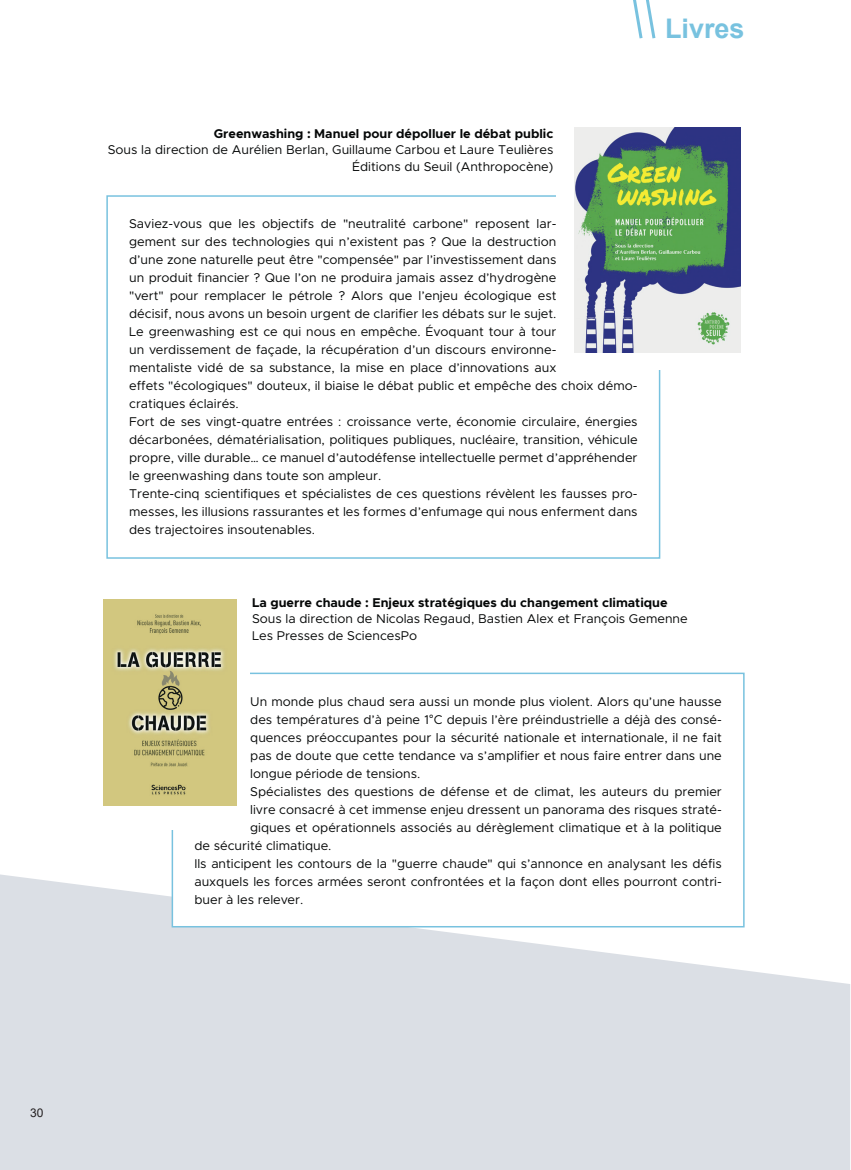
<style>
.page{position:relative;width:851px;height:1170px;background:#fff}
.page>*{position:absolute;margin:0;border:0;box-sizing:border-box;transform-origin:0 0}
.t1{font:700 27px "Arial";color:#78c2df}
.t2{font:12.75px/18px "Metropolis";color:#050707}
.t3{font:700 12.75px "Metropolis";color:#050707}
.t4{font:12px "Arial";color:#231f20}
.s1{font-family:"Arial"}
</style>
<div class="page">
<svg style="left:0;top:874px;width:850px;height:295px;fill:#dbdfe5"></svg>
<svg style="left:633px;top:0;width:23px;height:39px"></svg>
<div style="left:106px;top:195px;width:554px;height:363px;border:2px solid #78c2df"></div>
<div style="left:172px;top:673px;width:571px;height:253px;background:#fff"></div>
<div style="left:171px;top:672px;width:573px;height:255px;border:2px solid #78c2df"></div>
<div style="left:101px;top:600px;width:149px;height:229px;background:#fff"></div>
<img style="left:103px;top:600px;width:133px;height:205px">
<div style="left:556px;top:128px;width:190px;height:242px;background:#fff"></div>
<img style="left:574px;top:128px;width:166px;height:224px">
<h1 class="t1" style="left:665px;top:9px;width:81px">Livres</h1>
<p class="t3" style="left:214px;top:125px;width:341px">Greenwashing : Manuel pour dépolluer le débat public</p>
<p class="t2" style="left:108px;top:142px;width:447px;line-height:16.5px;text-align:right">Sous la direction de Aurélien Berlan, Guillaume Carbou et Laure Teulières<br>Éditions du Seuil (Anthropocène)</p>
<p class="t2" style="left:129px;top:215px;width:510px">Saviez-vous que les objectifs de "neutralité carbone" reposent lar-<br>gement sur des technologies qui n’existent pas ? Que la destruction<br>d’une zone naturelle peut être "compensée" par l’investissement dans<br>un produit financier ? Que l’on ne produira jamais assez d’hydrogène<br>"vert" pour remplacer le pétrole ? Alors que l’enjeu écologique est<br>décisif, nous avons un besoin urgent de clarifier les débats sur le sujet.<br>Le greenwashing est ce qui nous en empêche. Évoquant tour à tour<br>un verdissement de façade, la récupération d’un discours environne-<br>mentaliste vidé de sa substance, la mise en place d’innovations aux<br>effets "écologiques" douteux, il biaise le débat public et empêche des choix démo&shy;cratiques éclairés.<br>Fort de ses vingt-quatre entrées : croissance verte, économie circulaire, énergies décarbonées, dématérialisation, politiques publiques, nucléaire, transition, véhicule propre, ville durable… ce manuel d’autodéfense intellectuelle permet d’appréhender le greenwashing dans toute son ampleur.<br>Trente-cinq scientifiques et spécialistes de ces questions révèlent les fausses pro&shy;messes, les illusions rassurantes et les formes d’enfumage qui nous enferment dans des trajectoires insoutenables.</p>
<p class="t3" style="left:252px;top:594px;width:417px">La guerre chaude : Enjeux stratégiques du changement climatique</p>
<p class="t2" style="left:252px;top:610px;width:437px;line-height:16.5px">Sous la direction de Nicolas Regaud, Bastien Alex et François Gemenne<br>Les Presses de SciencesPo</p>
<p class="t2" style="left:250px;top:692px;width:473px">Un monde plus chaud sera aussi un monde plus violent. Alors qu’une hausse</p>
<p class="t2" style="left:250px;top:710px;width:473px">des températures d’à peine 1<span class="s1">°</span>C depuis l’ère préindustrielle a déjà des consé-</p>
<p class="t2" style="left:250px;top:728px;width:473px">quences préoccupantes pour la sécurité nationale et internationale, il ne fait</p>
<p class="t2" style="left:250px;top:746px;width:473px">pas de doute que cette tendance va s’amplifier et nous faire entrer dans une</p>
<p class="t2" style="left:250px;top:764px;width:172px">longue période de tensions.</p>
<p class="t2" style="left:250px;top:782px;width:473px">Spécialistes des questions de défense et de climat, les auteurs du premier</p>
<p class="t2" style="left:250px;top:800px;width:473px">livre consacré à cet immense enjeu dressent un panorama des risques straté-</p>
<p class="t2" style="left:250px;top:818px;width:473px">giques et opérationnels associés au dérèglement climatique et à la politique</p>
<p class="t2" style="left:194px;top:836px;width:139px">de sécurité climatique.</p>
<p class="t2" style="left:194px;top:854px;width:529px">Ils anticipent les contours de la "guerre chaude" qui s’annonce en analysant les défis</p>
<p class="t2" style="left:194px;top:872px;width:529px">auxquels les forces armées seront confrontées et la façon dont elles pourront contri-</p>
<p class="t2" style="left:194px;top:890px;width:110px">buer à les relever.</p>
<p class="t4" style="left:30px;top:1104px;width:15px">30</p>
</div>
